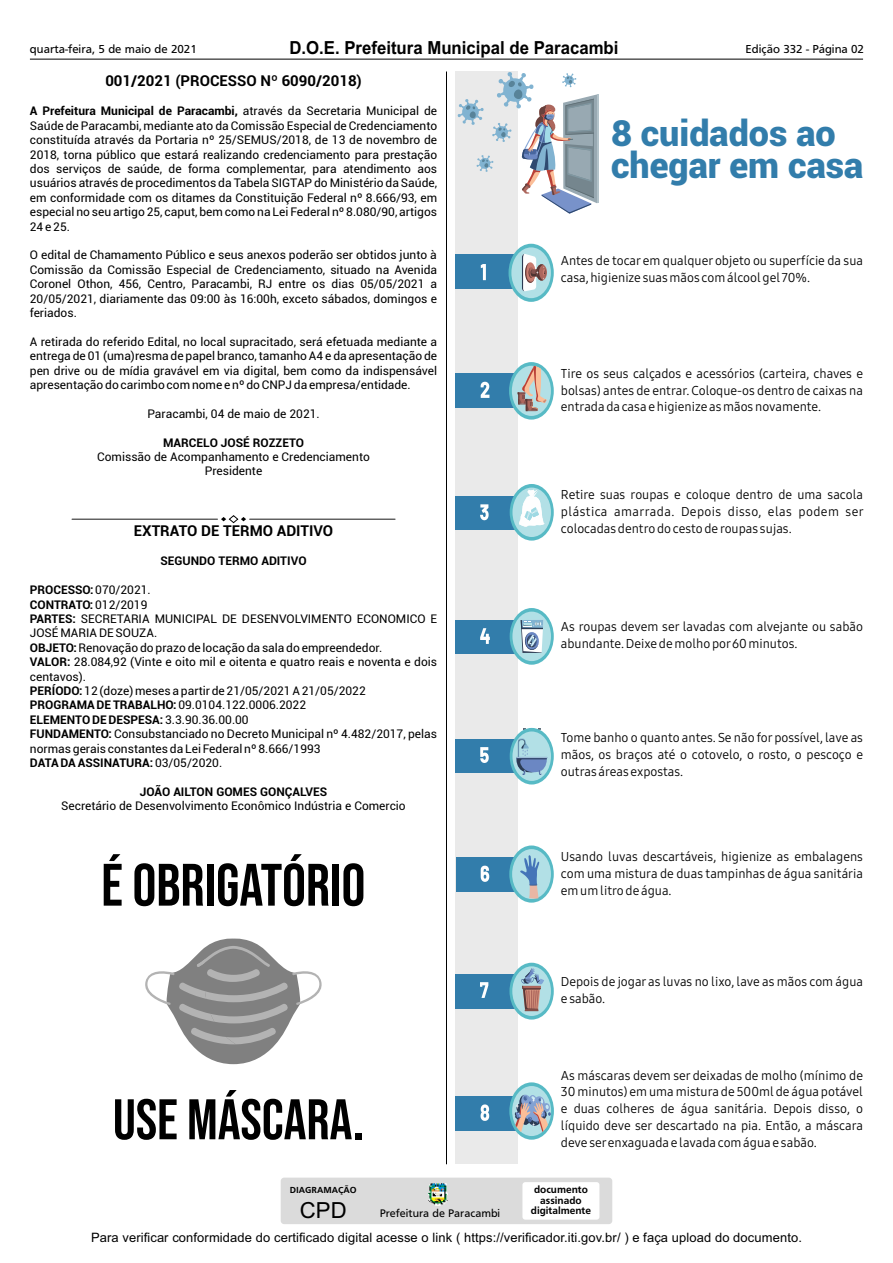
<style>
.page{position:relative;width:893px;height:1263px;background:#fff}
.page>*{position:absolute;margin:0;border:0;box-sizing:border-box;transform-origin:0 0}
.t1{font:59.7px "Bebas Neue";color:#000}
.t2{font:57.15px "Bebas Neue";color:#000}
.t3{font:900 36px/32.5px "Roboto";color:#327dab}
.t4{font:22.2px "Arial";color:#000}
.t5{font:700 18px "Arial";color:#000;scale:.93 1}
.t6{font:700 15px "Roboto";color:#000}
.t7{font:12.9px "Arial";letter-spacing:.01em;color:#000}
.t8{font:12.75px/16.8px "Samsung One 400";color:#000;text-align:justify}
.t9{font:12px/14.4px "Roboto";color:#000;text-align:justify}
.t10{font:700 12px "Roboto";color:#000}
.t11{font:12px "Frutiger";color:#000}
.t12{font:11.4px "Frutiger";color:#000}
.t13{font:700 10.65px/10.4px "Frutiger";color:#000;text-align:center}
.t14{font:700 9.15px "Frutiger";color:#000}
.s1{font-weight:700}
</style>
<div class="page">
<div style="left:281px;top:1177px;width:331px;height:47px;background:#dbdbdb;border-radius:3px"></div>
<div style="left:522px;top:1182px;width:77px;height:37px;background:#fff;border-radius:3px"></div>
<img style="left:429px;top:1183px;width:19px;height:22px">
<hr style="left:30px;top:59px;width:833px;height:1px;background:#000">
<hr style="left:446px;top:71px;width:1px;height:1093px;background:#000">
<hr style="left:72px;top:519px;width:145px;height:1px;background:#000">
<hr style="left:250px;top:519px;width:145px;height:1px;background:#000">
<svg style="left:221px;top:515px;width:25px;height:9px"></svg>
<svg style="left:145px;top:938px;width:177px;height:126px"></svg>
<div style="left:455px;top:71px;width:63px;height:1093px;background:#eaeaea"></div>
<div style="left:455px;top:255px;width:84px;height:34px;background:#327dab"></div>
<svg style="left:508px;top:244px;width:46px;height:58px"></svg>
<div style="left:511px;top:247px;width:40px;height:51px;background:#b2e0e6;border-radius:50%"></div>
<svg style="left:522px;top:254px;width:25px;height:37px"></svg>
<svg style="left:481px;top:264px;width:5px;height:16px"></svg>
<div style="left:455px;top:374px;width:83px;height:34px;background:#327dab"></div>
<svg style="left:481px;top:382px;width:8px;height:16px"></svg>
<svg style="left:509px;top:362px;width:45px;height:58px"></svg>
<div style="left:512px;top:366px;width:39px;height:50px;background:#b2e0e6;border-radius:50%"></div>
<svg style="left:518px;top:366px;width:29px;height:45px"></svg>
<div style="left:455px;top:496px;width:87px;height:34px;background:#327dab"></div>
<svg style="left:480px;top:504px;width:9px;height:16px"></svg>
<svg style="left:510px;top:484px;width:44px;height:57px"></svg>
<div style="left:512px;top:488px;width:39px;height:49px;background:#b2e0e6;border-radius:50%"></div>
<svg style="left:519px;top:489px;width:26px;height:38px"></svg>
<div style="left:455px;top:620px;width:92px;height:34px;background:#327dab"></div>
<svg style="left:480px;top:628px;width:10px;height:16px"></svg>
<svg style="left:510px;top:608px;width:44px;height:57px"></svg>
<div style="left:512px;top:612px;width:39px;height:49px;background:#b2e0e6;border-radius:50%"></div>
<svg style="left:521px;top:620px;width:22px;height:33px"></svg>
<div style="left:455px;top:739px;width:92px;height:34px;background:#327dab"></div>
<svg style="left:480px;top:747px;width:9px;height:16px"></svg>
<div style="left:510px;top:728px;width:44px;height:56px;background:#57bac5;border-radius:50%"></div>
<div style="left:512px;top:731px;width:39px;height:50px;background:#b2e0e6;border-radius:50%"></div>
<svg style="left:516px;top:738px;width:31px;height:37px"></svg>
<div style="left:456px;top:858px;width:84px;height:34px;background:#327dab"></div>
<svg style="left:481px;top:866px;width:8px;height:16px"></svg>
<svg style="left:509px;top:845px;width:45px;height:58px"></svg>
<div style="left:512px;top:849px;width:39px;height:50px;background:#b2e0e6;border-radius:50%"></div>
<svg style="left:519px;top:855px;width:20px;height:44px"></svg>
<div style="left:455px;top:974px;width:84px;height:34px;background:#327dab"></div>
<svg style="left:480px;top:982px;width:8px;height:16px"></svg>
<svg style="left:509px;top:963px;width:45px;height:56px"></svg>
<div style="left:512px;top:966px;width:39px;height:50px;background:#b2e0e6;border-radius:50%"></div>
<svg style="left:521px;top:968px;width:23px;height:43px"></svg>
<div style="left:456px;top:1097px;width:84px;height:34px;background:#327dab"></div>
<svg style="left:481px;top:1104px;width:8px;height:17px"></svg>
<svg style="left:509px;top:1082px;width:45px;height:58px"></svg>
<div style="left:512px;top:1086px;width:39px;height:50px;background:#b2e0e6;border-radius:50%"></div>
<svg style="left:515px;top:1095px;width:36px;height:37px"></svg>
<hr style="left:597px;top:94px;width:1px;height:109px;background:#b2c2c9">
<svg style="left:457px;top:72px;width:140px;height:142px"></svg>
<p class="t11" style="left:30px;top:45px;width:168px">quarta-feira, 5 de maio de 2021</p>
<h3 class="t5" style="left:289px;top:41px;width:355px">D.O.E. Prefeitura Municipal de Paracambi</h3>
<p class="t11" style="left:746px;top:44px;width:120px">Edição 332 - Página 02</p>
<p class="t6" style="left:105px;top:74px;width:258px">001/2021 (PROCESSO Nº 6090/2018)</p>
<p class="t9" style="left:30px;top:105px;width:409px"><span class="s1">A Prefeitura Municipal de Paracambi,</span> através da Secretaria Municipal de Saúde de Paracambi, mediante ato da Comissão Especial de Credenciamento constituída através da Portaria nº 25/SEMUS/2018, de 13 de novembro de 2018, torna público que estará realizando credenciamento para prestação dos serviços de saúde, de forma complementar, para atendimento aos usuários através de procedimentos da Tabela SIGTAP do Ministério da Saúde, em conformidade com os ditames da Constituição Federal nº 8.666/93, em especial no seu artigo 25, caput, bem como na Lei Federal nº 8.080/90, artigos 24 e 25.</p>
<p class="t9" style="left:30px;top:249px;width:409px">O edital de Chamamento Público e seus anexos poderão ser obtidos junto à Comissão da Comissão Especial de Credenciamento, situado na Avenida Coronel Othon, 456, Centro, Paracambi, RJ entre os dias 05/05/2021 a 20/05/2021, diariamente das 09:00 às 16:00h, exceto sábados, domingos e feriados.</p>
<p class="t9" style="left:30px;top:336px;width:409px">A retirada do referido Edital, no local supracitado, será efetuada mediante a entrega de 01 (uma)resma de papel branco, tamanho A4 e da apresentação de pen drive ou de mídia gravável em via digital, bem como da indispensável apresentação do carimbo com nome e nº do CNPJ da empresa/entidade.</p>
<p class="t9" style="left:147px;top:408px;width:174px">Paracambi, 04 de maio de 2021.</p>
<p class="t10" style="left:163px;top:438px;width:142px">MARCELO JOSÉ ROZZETO</p>
<p class="t9" style="left:97px;top:451px;width:274px;text-align:center">Comissão de Acompanhamento e Credenciamento<br>Presidente</p>
<h3 class="t3" style="left:611px;top:120px;width:254px">8 cuidados ao chegar em casa</h3>
<p class="t8" style="left:561px;top:253px;width:304px">Antes de tocar em qualquerobjeto ou superfície da sua casa, higienize suas mãos com álcool gel 70%.</p>
<p class="t8" style="left:561px;top:366px;width:304px">Tire os seus calçados e acessórios (carteira, chaves e bolsas) antes de entrar. Coloque-os dentro de caixas na entrada da casa e higienize as mãos novamente.</p>
<p class="t6" style="left:134px;top:525px;width:201px">EXTRATO DE TERMO ADITIVO</p>
<p class="t10" style="left:160px;top:556px;width:148px">SEGUNDO TERMO ADITIVO</p>
<p class="t9" style="left:30px;top:584px;width:409px;text-align:left"><span class="s1">PROCESSO:</span> 070/2021.<br><span class="s1">CONTRATO:</span> 012/2019<br><span class="s1">PARTES:</span> SECRETARIA MUNICIPAL DE DESENVOLVIMENTO ECONOMICO E JOSÉ MARIA DE SOUZA.<br><span class="s1">OBJETO:</span> Renovação do prazo de locação da sala do empreendedor.<br><span class="s1">VALOR:</span> 28.084,92 (Vinte e oito mil e oitenta e quatro reais e noventa e dois centavos).<br><span class="s1">PERÍODO:</span> 12 (doze) meses a partir de 21/05/2021 A 21/05/2022<br><span class="s1">PROGRAMA DE TRABALHO:</span> 09.0104.122.0006.2022<br><span class="s1">ELEMENTO DEDESPESA:</span> 3.3.90.36.00.00<br><span class="s1">FUNDAMENTO:</span> Consubstanciado no Decreto Municipal nº 4.482/2017, pelas normas gerais constantes da Lei Federal nº 8.666/1993<br><span class="s1">DATA DA ASSINATURA:</span> 03/05/2020.</p>
<p class="t10" style="left:140px;top:787px;width:189px">JOÃO AILTON GOMES GONÇALVES</p>
<p class="t9" style="left:61px;top:800px;width:346px">Secretário de Desenvolvimento Econômico Indústria e Comercio</p>
<h1 class="t1" style="left:101px;top:861px;width:266px">É OBRIGATÓRIO</h1>
<h2 class="t2" style="left:113px;top:1096px;width:252px">USE MÁSCARA.</h2>
<p class="t8" style="left:561px;top:487px;width:304px">Retire suas roupas e coloque dentro de uma sacola plástica amarrada. Depois disso, elas podem ser colocadas dentro do cesto de roupas sujas.</p>
<p class="t8" style="left:561px;top:619px;width:304px">As roupas devem ser lavadas com alvejante ou sabão abundante. Deixe de molho por60 minutos.</p>
<p class="t8" style="left:561px;top:730px;width:304px">Tome banho o quanto antes. Se não forpossível, lave as mãos, os braços até o cotovelo, o rosto, o pescoço e outras áreas expostas.</p>
<p class="t8" style="left:561px;top:849px;width:304px">Usando luvas descartáveis, higienize as embalagens com uma mistura de duas tampinhas de água sanitária em um litro de água.</p>
<p class="t8" style="left:561px;top:974px;width:304px">Depois de jogaras luvas no lixo, lave as mãos com água e sabão.</p>
<p class="t8" style="left:561px;top:1068px;width:304px">As máscaras devem ser deixadas de molho (mínimo de 30 minutos) em uma mistura de 500ml de água potável e duas colheres de água sanitária. Depois disso, o líquido deve ser descartado na pia. Então, a máscara deve serenxaguada e lavada com água e sabão.</p>
<p class="t14" style="left:290px;top:1187px;width:68px">DIAGRAMAÇÃO</p>
<h3 class="t4" style="left:300px;top:1202px;width:48px">CPD</h3>
<p class="t7" style="left:91px;top:1233px;width:712px">Para verificar conformidade do certificado digital acesse o link ( https://verificador.iti.gov.br/ ) e faça upload do documento.</p>
<p class="t13" style="left:531px;top:1185px;width:62px">documento assinado digitalmente</p>
<p class="t12" style="left:380px;top:1209px;width:122px">Prefeitura de Paracambi</p>
</div>
